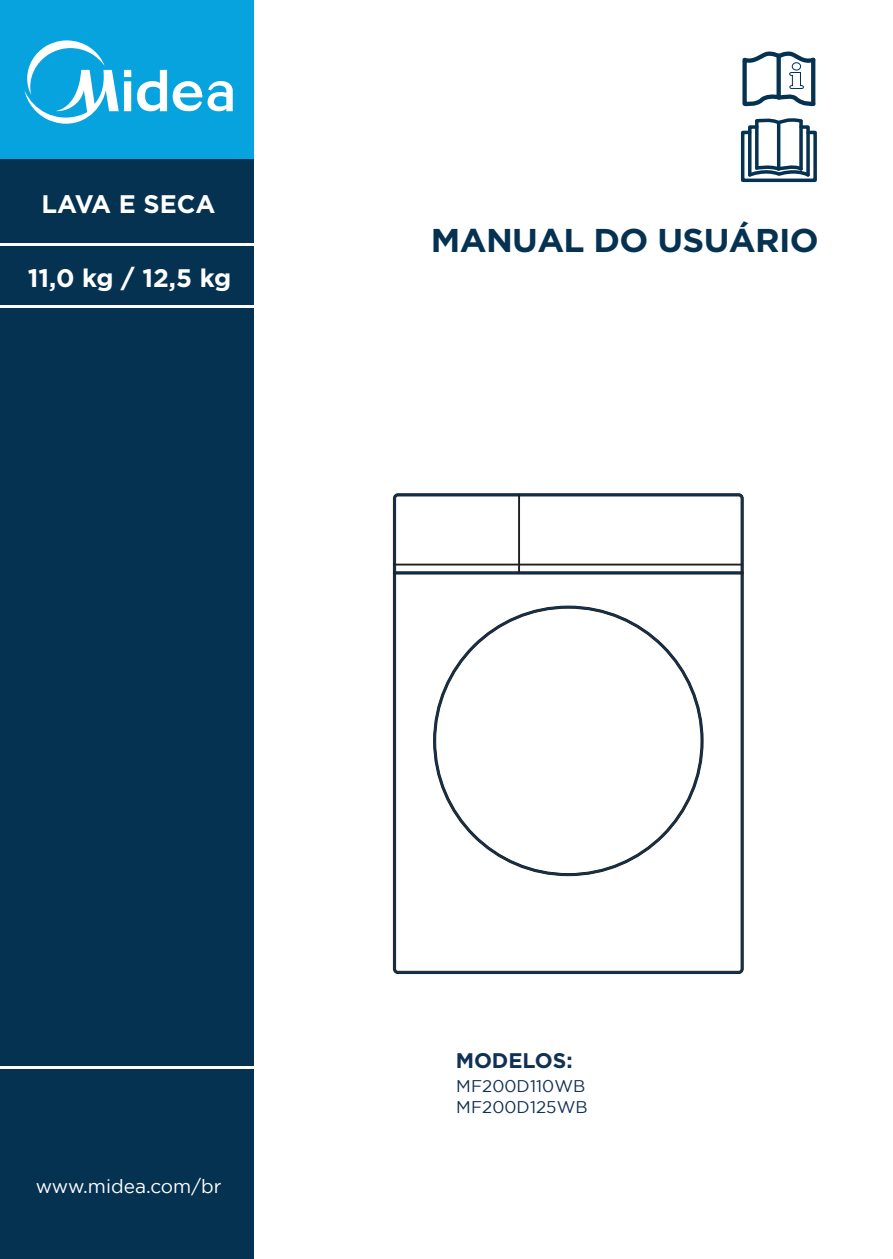
<style>
.page{position:relative;width:893px;height:1259px;background:#fff}
.page>*{position:absolute;margin:0;border:0;box-sizing:border-box;transform-origin:0 0}
.t1{font:700 33px "Gotham";letter-spacing:-.02em;color:#063251}
.t2{font:700 25.5px "Gotham";color:#fff}
.t3{font:700 21px "Gotham";color:#103156}
.t4{font:19.2px "Gotham";color:#fff}
.t5{font:16.8px/21px "Gotham";letter-spacing:.005em;color:#103156}
</style>
<div class="page">
<div style="left:0;top:158px;width:254px;height:1101px;background:#063251"></div>
<hr style="left:0;top:243px;width:254px;height:3px;background:#fff">
<div style="left:0;top:0;width:254px;height:158px;background:#06a3df"></div>
<svg style="left:25px;top:40px;width:208px;height:84px"></svg>
<svg style="left:742px;top:51px;width:74px;height:56px"></svg>
<svg style="left:740px;top:118px;width:77px;height:65px"></svg>
<hr style="left:0;top:1066px;width:254px;height:2px;background:#fff">
<svg style="left:393px;top:494px;width:350px;height:479px"></svg>
<svg style="left:433px;top:606px;width:270px;height:269px"></svg>
<svg style="left:394px;top:494px;width:349px;height:78px"></svg>
<div style="left:393px;top:572px;width:350px;height:2px;border:1px solid #231f20"></div>
<hr style="left:0;top:305px;width:265px;height:3px;background:#fff">
<p class="t2" style="left:42px;top:189px;width:175px">LAVA E SECA</p>
<p class="t2" style="left:28px;top:263px;width:205px">11,0 kg / 12,5 kg</p>
<p class="t1" style="left:431px;top:222px;width:389px">MANUAL DO USUÁRIO</p>
<p class="t4" style="left:36px;top:1179px;width:187px">www.midea.com/br</p>
<p class="t3" style="left:456px;top:1048px;width:118px">MODELOS:</p>
<p class="t5" style="left:456px;top:1077px;width:133px">MF200D110WB<br>MF200D125WB</p>
</div>
